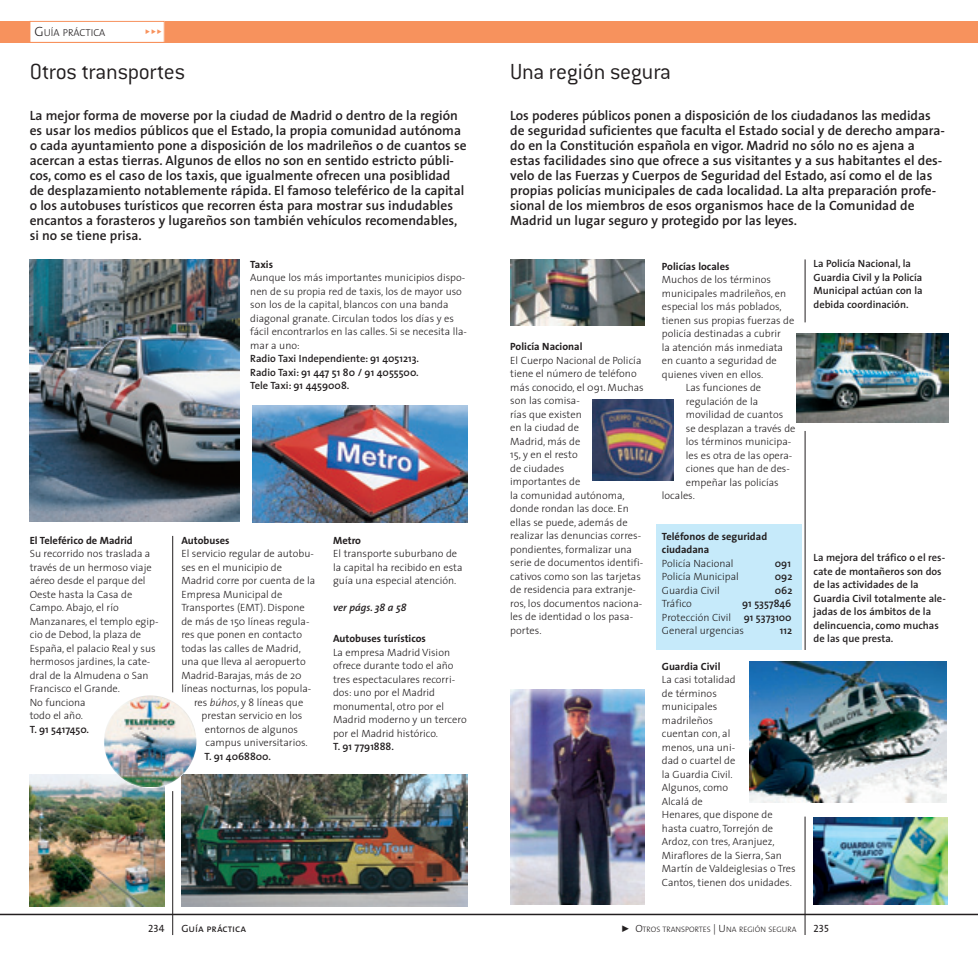
<style>
.page{position:relative;width:978px;height:957px;background:#fff}
.page>*{position:absolute;margin:0;border:0;box-sizing:border-box;transform-origin:0 0}
.t1{font:300 24px "Conduit ITC";letter-spacing:-.01em;color:#231f20}
.t2{font:600 13.5px/15px "The Sans";color:#231f20}
.t3{font:300 10.5px/13.5px "The Sans";color:#231f20}
.t4{font:600 10.5px/13.5px "The Sans";color:#231f20}
.t5{font:700 10.5px/13.5px "The Sans";color:#231f20}
.t6{font:10.5px "The Sans Caps";color:#231f20}
.t7{font:italic 600 10.5px "The Sans";color:#231f20}
.t8{font:10.2px "The Sans Light Caps";color:#231f20}
.t9{font:300 7.8px "The Sans";color:#231f20}
.s1{font-size:13.5px}
.s2{color:#fff}
.s3{color:#f7925d}
.s4{font-style:italic}
.s5{font-weight:600}
.s6{font-size:10.5px}
</style>
<div class="page">
<div style="left:656px;top:524px;width:146px;height:126px;background:#c6eafa"></div>
<hr style="left:805px;top:816px;width:1px;height:119px;background:#231f20">
<hr style="left:805px;top:259px;width:1px;height:63px;background:#231f20">
<img style="left:510px;top:689px;width:134px;height:215px">
<img style="left:510px;top:259px;width:135px;height:66px">
<img style="left:797px;top:333px;width:151px;height:89px">
<img style="left:592px;top:399px;width:82px;height:82px">
<img style="left:749px;top:661px;width:198px;height:141px">
<img style="left:814px;top:817px;width:133px;height:87px">
<div style="left:0;top:21px;width:489px;height:22px;background:#f7925d"></div>
<div style="left:489px;top:21px;width:489px;height:22px;background:#f7925d"></div>
<svg style="left:172px;top:915px;width:1px;height:20px"></svg>
<hr style="left:805px;top:431px;width:1px;height:219px;background:#231f20">
<hr style="left:172px;top:536px;width:1px;height:156px;background:#231f20">
<hr style="left:172px;top:791px;width:1px;height:123px;background:#231f20">
<hr style="left:0;top:913px;width:489px;height:2px;background:#231f20">
<hr style="left:489px;top:913px;width:489px;height:2px;background:#231f20">
<img style="left:181px;top:774px;width:287px;height:133px">
<img style="left:30px;top:259px;width:210px;height:262px">
<img style="left:30px;top:774px;width:134px;height:132px">
<img style="left:104px;top:695px;width:92px;height:92px">
<img style="left:252px;top:405px;width:216px;height:118px">
<div style="left:30px;top:21px;width:134px;height:21px;background:#fff"></div>
<div style="left:30px;top:21px;width:134px;height:22px;border:1px solid #f7925d"></div>
<p class="t8" style="left:35px;top:29px;width:133px"><span class="s1">G</span>UÍA PRÁCTICA<span class="s2">✔✔✔✔✔✔</span><span class="s3">✔✔✔</span></p>
<h1 class="t1" style="left:30px;top:64px;width:157px">Otros transportes</h1>
<p class="t2" style="left:30px;top:109px;width:438px">La mejor forma de moverse por la ciudad de Madrid o dentro de la región es usar los medios públicos que el Estado, la propia comunidad autónoma o cada ayuntamiento pone a disposición de los madrileños o de cuantos se acercan a estas tierras. Algunos de ellos no son en sentido estricto públi&shy;cos, como es el caso de los taxis, que igualmente ofrecen una posiblidad de desplazamiento notablemente rápida. El famoso teleférico de la capital o los autobuses turísticos que recorren ésta para mostrar sus indudables encantos a forasteros y lugareños son también vehículos recomendables, si no se tiene prisa.</p>
<p class="t5" style="left:250px;top:258px;width:24px">Taxis</p>
<p class="t3" style="left:250px;top:272px;width:218px">Aunque los más importantes municipios dispo&shy;nen de su propia red de taxis, los de mayor uso son los de la capital, blancos con una banda diagonal granate. Circulan todos los días y es fácil encontrarlos en las calles. Si se necesita lla&shy;mar a uno:</p>
<p class="t4" style="left:250px;top:353px;width:170px;text-align:justify">Radio Taxi Independiente: 91 4051213.<br>Radio Taxi: 91 447 51 80 / 91 4055500.<br>Tele Taxi: 91 4459008.</p>
<p class="t5" style="left:30px;top:534px;width:105px">El Teleférico de Madrid</p>
<p class="t3" style="left:30px;top:548px;width:130px">Su recorrido nos traslada a través de un hermoso viaje aéreo desde el parque del<br>Oeste hasta la Casa de<br>Campo. Abajo, el río<br>Manzanares, el templo egip&shy;cio de Debod, la plaza de<br>España, el palacio Real y sus hermosos jardines, la cate&shy;dral de la Almudena o San<br>Francisco el Grande.<br>No funciona<br>todo el año.</p>
<p class="t4" style="left:30px;top:723px;width:61px">T. 91 5417450.</p>
<p class="t5" style="left:181px;top:534px;width:50px">Autobuses</p>
<p class="t3" style="left:181px;top:548px;width:134px">El servicio regular de autobu-</p>
<p class="t3" style="left:181px;top:561px;width:102px">ses en el municipio de</p>
<p class="t3" style="left:181px;top:575px;width:135px">Madrid corre por cuenta de la</p>
<p class="t3" style="left:181px;top:588px;width:103px">Empresa Municipal de</p>
<p class="t3" style="left:181px;top:602px;width:125px">Transportes (EMT). Dispone</p>
<p class="t3" style="left:181px;top:615px;width:130px">de más de 150 líneas regula-</p>
<p class="t3" style="left:181px;top:629px;width:122px">res que ponen en contacto</p>
<p class="t3" style="left:181px;top:642px;width:121px">todas las calles de Madrid,</p>
<p class="t3" style="left:181px;top:656px;width:126px">una que lleva al aeropuerto</p>
<p class="t3" style="left:181px;top:669px;width:122px">Madrid-Barajas, más de 20</p>
<p class="t3" style="left:181px;top:683px;width:131px">líneas nocturnas, los popula-</p>
<p class="t3" style="left:194px;top:696px;width:111px">res <span class="s4">búhos</span>, y 8 líneas que</p>
<p class="t3" style="left:202px;top:710px;width:102px">prestan servicio en los</p>
<p class="t3" style="left:205px;top:723px;width:95px">entornos de algunos</p>
<p class="t3" style="left:205px;top:737px;width:104px">campus universitarios.</p>
<p class="t4" style="left:204px;top:750px;width:68px">T. 91 4068800.</p>
<p class="t5" style="left:333px;top:534px;width:30px">Metro</p>
<p class="t3" style="left:333px;top:548px;width:131px">El transporte suburbano de la capital ha recibido en esta guía una especial atención.</p>
<p class="t7" style="left:333px;top:603px;width:75px">ver págs. 38 a 58</p>
<p class="t5" style="left:333px;top:633px;width:94px">Autobuses turísticos</p>
<p class="t3" style="left:333px;top:646px;width:135px">La empresa Madrid Vision ofrece durante todo el año tres espectaculares recorri&shy;dos: uno por el Madrid monumental, otro por el<br>Madrid moderno y un tercero por el Madrid histórico.</p>
<p class="t4" style="left:333px;top:741px;width:62px">T. 91 7791888.</p>
<h1 class="t1" style="left:510px;top:64px;width:162px">Una región segura</h1>
<p class="t2" style="left:510px;top:109px;width:436px">Los poderes públicos ponen a disposición de los ciudadanos las medidas de seguridad suficientes que faculta el Estado social y de derecho ampara&shy;do en la Constitución española en vigor. Madrid no sólo no es ajena a estas facilidades sino que ofrece a sus visitantes y a sus habitantes el des&shy;velo de las Fuerzas y Cuerpos de Seguridad del Estado, así como el de las propias policías municipales de cada localidad. La alta preparación profe&shy;sional de los miembros de esos organismos hace de la Comunidad de Madrid un lugar seguro y protegido por las leyes.</p>
<p class="t5" style="left:510px;top:341px;width:74px">Policía Nacional</p>
<p class="t3" style="left:510px;top:354px;width:135px">El Cuerpo Nacional de Policía tiene el número de teléfono más conocido, el 091. Muchas son las comisa-<br>rías que existen<br>en la ciudad de<br>Madrid, más de<br>15, y en el resto<br>de ciudades<br>importantes de<br>la comunidad autónoma, donde rondan las doce. En ellas se puede, además de realizar las denuncias corres&shy;pondientes, formalizar una serie de documentos identifi&shy;cativos como son las tarjetas de residencia para extranje&shy;ros, los documentos naciona&shy;les de identidad o los pasa&shy;portes.</p>
<p class="t5" style="left:662px;top:260px;width:69px">Policías locales</p>
<p class="t3" style="left:662px;top:274px;width:111px">Muchos de los términos</p>
<p class="t3" style="left:662px;top:287px;width:126px">municipales madrileños, en</p>
<p class="t3" style="left:662px;top:301px;width:121px">especial los más poblados,</p>
<p class="t3" style="left:662px;top:314px;width:134px">tienen sus propias fuerzas de</p>
<p class="t3" style="left:662px;top:328px;width:120px">policía destinadas a cubrir</p>
<p class="t3" style="left:662px;top:341px;width:123px">la atención más inmediata</p>
<p class="t3" style="left:662px;top:355px;width:116px">en cuanto a seguridad de</p>
<p class="t3" style="left:662px;top:368px;width:103px">quienes viven en ellos.</p>
<p class="t3" style="left:686px;top:382px;width:77px">Las funciones de</p>
<p class="t3" style="left:686px;top:395px;width:74px">regulación de la</p>
<p class="t3" style="left:686px;top:409px;width:99px">movilidad de cuantos</p>
<p class="t3" style="left:686px;top:422px;width:111px">se desplazan a través de</p>
<p class="t3" style="left:686px;top:436px;width:107px">los términos municipa-</p>
<p class="t3" style="left:686px;top:449px;width:108px">les es otra de las opera-</p>
<p class="t3" style="left:686px;top:463px;width:105px">ciones que han de des-</p>
<p class="t3" style="left:686px;top:476px;width:94px">empeñar las policías</p>
<p class="t3" style="left:662px;top:490px;width:35px">locales.</p>
<p class="t5" style="left:662px;top:530px;width:107px">Teléfonos de seguridad ciudadana</p>
<p class="t3" style="left:662px;top:557px;width:73px">Policía Nacional</p>
<p class="t4" style="left:775px;top:557px;width:18px">091</p>
<p class="t3" style="left:662px;top:571px;width:79px">Policía Municipal</p>
<p class="t4" style="left:775px;top:571px;width:19px">092</p>
<p class="t3" style="left:662px;top:584px;width:60px">Guardia Civil</p>
<p class="t4" style="left:775px;top:584px;width:19px">062</p>
<p class="t3" style="left:662px;top:598px;width:31px">Tráfico</p>
<p class="t3" style="left:662px;top:598px;width:131px;text-align:justify;text-indent:80px"><span class="s5">91 5357846<br></span>Protección Civil <span class="s5">91 5373100<br></span>General urgencias</p>
<p class="t4" style="left:780px;top:625px;width:14px">112</p>
<p class="t5" style="left:662px;top:660px;width:60px">Guardia Civil</p>
<p class="t3" style="left:662px;top:674px;width:135px">La casi totalidad<br>de términos<br>municipales<br>madrileños<br>cuentan con, al<br>menos, una uni-<br>dad o cuartel de<br>la Guardia Civil.<br>Algunos, como<br>Alcalá de<br>Henares, que dispone de hasta cuatro, Torrejón de<br>Ardoz, con tres, Aranjuez,<br>Miraflores de la Sierra, San<br>Martín de Valdeiglesias o Tres<br>Cantos, tienen dos unidades.</p>
<p class="t4" style="left:814px;top:258px;width:111px">La Policía Nacional, la<br>Guardia Civil y la Policía<br>Municipal actúan con la debida coordinación.</p>
<p class="t4" style="left:814px;top:552px;width:134px">La mejora del tráfico o el res&shy;cate de montañeros son dos de las actividades de la<br>Guardia Civil totalmente ale&shy;jadas de los ámbitos de la delincuencia, como muchas de las que presta.</p>
<p class="t6" style="left:148px;top:924px;width:18px">234</p>
<p class="t6" style="left:181px;top:924px;width:66px">Guía práctica</p>
<p class="t9" style="left:615px;top:926px;width:183px">✔<span class="s6">O</span>TROS TRANSPORTES <span class="s6">| U</span>NA REGIÓN SEGURA</p>
<p class="t6" style="left:814px;top:924px;width:17px">235</p>
</div>
